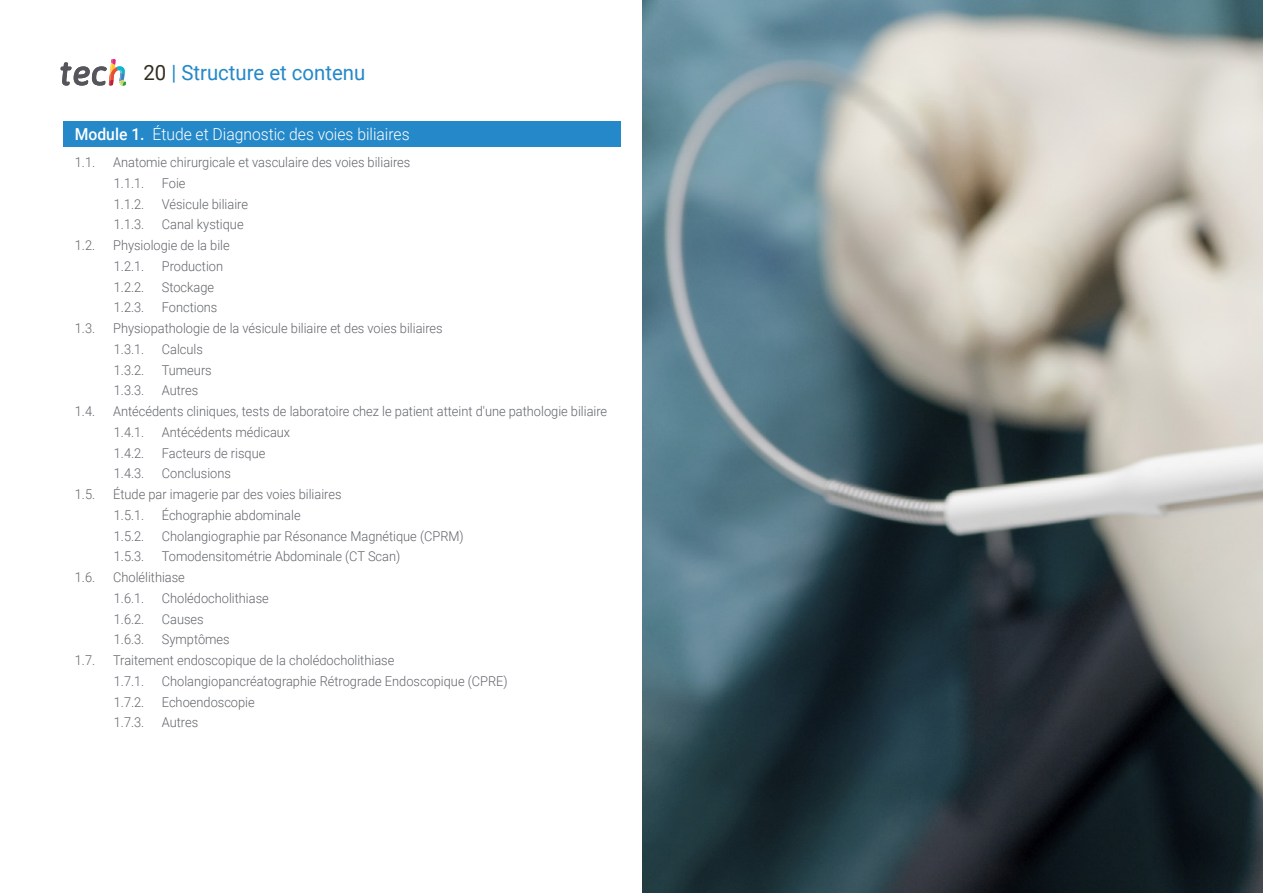
<style>
.page{position:relative;width:1263px;height:893px;background:#fff}
.page>*{position:absolute;margin:0;border:0;box-sizing:border-box;transform-origin:0 0}
.t1{font:21px "Roboto";color:#2488c9}
.t2{font:300 16.5px "Roboto";color:#fff;scale:.95 1}
.t3{font:300 13.5px/20.7px "Roboto";color:#61646a;scale:.95 1}
.s1{color:#312e20}
.s2{font-weight:500}
</style>
<div class="page">
<img style="left:642px;top:0;width:621px;height:893px">
<div style="left:64px;top:121px;width:557px;height:25px;background:#2488c9"></div>
<svg style="left:61px;top:59px;width:65px;height:27px"></svg>
<h1 class="t1" style="left:144px;top:57px;width:223px"><span class="s1">20</span> | Structure et contenu</h1>
<p class="t2" style="left:75px;top:123px;width:354px"><span class="s2">Module 1.</span> Étude et Diagnostic des voies biliaires</p>
<p class="t3" style="left:75px;top:151px;width:23px">1.1.</p>
<p class="t3" style="left:113px;top:151px;width:314px">Anatomie chirurgicale et vasculaire des voies biliaires<br>1.1.1.</p>
<p class="t3" style="left:162px;top:172px;width:27px">Foie</p>
<p class="t3" style="left:114px;top:193px;width:34px">1.1.2.</p>
<p class="t3" style="left:162px;top:193px;width:92px">Vésicule biliaire</p>
<p class="t3" style="left:114px;top:214px;width:34px">1.1.3.</p>
<p class="t3" style="left:162px;top:214px;width:88px">Canal kystique</p>
<p class="t3" style="left:75px;top:234px;width:23px">1.2.</p>
<p class="t3" style="left:113px;top:234px;width:124px">Physiologie de la bile<br>1.2.1.</p>
<p class="t3" style="left:162px;top:255px;width:66px">Production</p>
<p class="t3" style="left:114px;top:276px;width:34px">1.2.2.</p>
<p class="t3" style="left:162px;top:276px;width:57px">Stockage</p>
<p class="t3" style="left:114px;top:297px;width:34px">1.2.3.</p>
<p class="t3" style="left:162px;top:297px;width:60px">Fonctions</p>
<p class="t3" style="left:75px;top:317px;width:23px">1.3.</p>
<p class="t3" style="left:113px;top:317px;width:348px">Physiopathologie de la vésicule biliaire et des voies biliaires<br>1.3.1.</p>
<p class="t3" style="left:162px;top:338px;width:45px">Calculs</p>
<p class="t3" style="left:114px;top:359px;width:34px">1.3.2.</p>
<p class="t3" style="left:162px;top:359px;width:54px">Tumeurs</p>
<p class="t3" style="left:114px;top:380px;width:34px">1.3.3.</p>
<p class="t3" style="left:162px;top:380px;width:40px">Autres</p>
<p class="t3" style="left:75px;top:400px;width:23px">1.4.</p>
<p class="t3" style="left:113px;top:400px;width:522px">Antécédents cliniques, tests de laboratoire chez le patient atteint d'une pathologie biliaire<br>1.4.1.</p>
<p class="t3" style="left:162px;top:421px;width:137px">Antécédents médicaux</p>
<p class="t3" style="left:114px;top:442px;width:34px">1.4.2.</p>
<p class="t3" style="left:162px;top:442px;width:111px">Facteurs de risque</p>
<p class="t3" style="left:114px;top:463px;width:34px">1.4.3.</p>
<p class="t3" style="left:162px;top:463px;width:74px">Conclusions</p>
<p class="t3" style="left:75px;top:483px;width:23px">1.5.</p>
<p class="t3" style="left:113px;top:483px;width:242px">Étude par imagerie par des voies biliaires<br>1.5.1.</p>
<p class="t3" style="left:162px;top:504px;width:148px">Échographie abdominale</p>
<p class="t3" style="left:114px;top:525px;width:34px">1.5.2.</p>
<p class="t3" style="left:162px;top:525px;width:319px">Cholangiographie par Résonance Magnétique (CPRM)</p>
<p class="t3" style="left:114px;top:546px;width:34px">1.5.3.</p>
<p class="t3" style="left:162px;top:546px;width:252px">Tomodensitométrie Abdominale (CT Scan)</p>
<p class="t3" style="left:75px;top:566px;width:23px">1.6.</p>
<p class="t3" style="left:113px;top:566px;width:77px">Cholélithiase<br>1.6.1.</p>
<p class="t3" style="left:162px;top:587px;width:114px">Cholédocholithiase</p>
<p class="t3" style="left:114px;top:608px;width:34px">1.6.2.</p>
<p class="t3" style="left:162px;top:608px;width:46px">Causes</p>
<p class="t3" style="left:114px;top:629px;width:34px">1.6.3.</p>
<p class="t3" style="left:162px;top:629px;width:73px">Symptômes</p>
<p class="t3" style="left:75px;top:649px;width:23px">1.7.</p>
<p class="t3" style="left:113px;top:649px;width:297px">Traitement endoscopique de la cholédocholithiase<br>1.7.1.</p>
<p class="t3" style="left:162px;top:670px;width:366px">Cholangiopancréatographie Rétrograde Endoscopique (CPRE)</p>
<p class="t3" style="left:114px;top:691px;width:34px">1.7.2.</p>
<p class="t3" style="left:162px;top:691px;width:99px">Echoendoscopie</p>
<p class="t3" style="left:114px;top:712px;width:34px">1.7.3.</p>
<p class="t3" style="left:162px;top:712px;width:40px">Autres</p>
</div>
